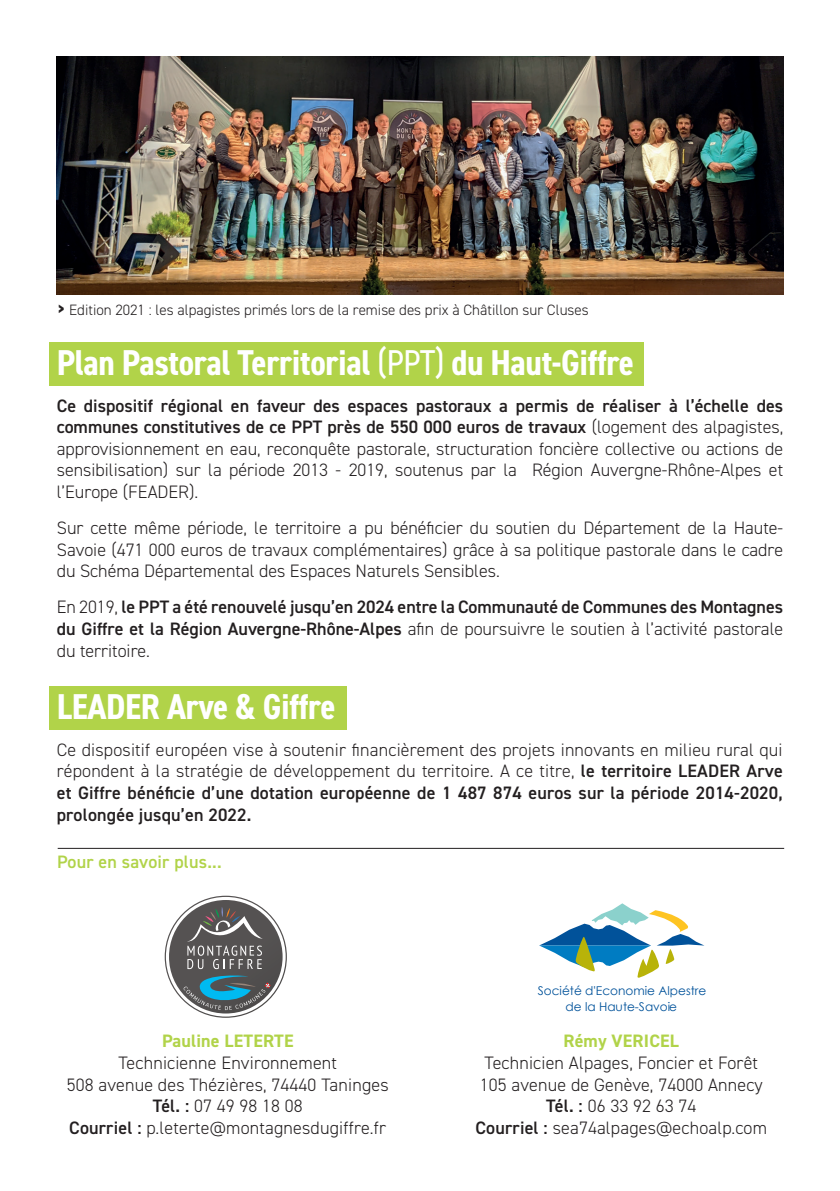
<style>
.page{position:relative;width:840px;height:1191px;background:#fff}
.page>*{position:absolute;margin:0;border:0;box-sizing:border-box;transform-origin:0 0}
.t1{font:700 condensed 36px "DIN2014";letter-spacing:-.01em;color:#fff}
.t2{font:300 18px/21.6px "DIN2014";letter-spacing:.01em;color:#231f20;text-align:justify}
.t3{font:600 18px/21.6px "DIN2014";color:#231f20;text-align:justify}
.t4{font:700 18px "DIN2014";letter-spacing:.01em;color:#b1d349}
.t5{font:600 18px "DIN2014";letter-spacing:.01em;color:#b1d349}
.t6{font:300 15px "DIN2014";color:#231f20}
.t7{font:12px/15.6px "Century Gothic";color:#01529a;text-align:center}
.s1{font-weight:700;font-stretch:condensed;font-size:18px}
.s2{font-weight:400}
.s3{font-weight:600}
.s4{font-weight:300}
</style>
<div class="page">
<div style="left:49px;top:686px;width:297px;height:43px;background:#b1d349"></div>
<img style="left:56px;top:57px;width:726px;height:238px">
<div style="left:49px;top:343px;width:594px;height:43px;background:#b1d349"></div>
<hr style="left:58px;top:848px;width:725px;height:1px;background:#231f20">
<svg style="left:165px;top:895px;width:122px;height:122px"></svg>
<svg style="left:539px;top:903px;width:165px;height:75px"></svg>
<p class="t6" style="left:57px;top:300px;width:533px"><span class="s1">&gt;</span> Edition 2021 : les alpagistes primés lors de la remise des prix à Châtillon sur Cluses</p>
<h1 class="t1" style="left:57px;top:339px;width:578px">Plan Pastoral Territorial <span class="s2">(PPT)</span> du Haut-Giffre</h1>
<p class="t2" style="left:57px;top:395px;width:727px"><span class="s3">Ce dispositif régional en faveur des espaces pastoraux a permis de réaliser à l’échelle des communes constitutives de ce PPT près de 550 000 euros de travaux</span> (logement des alpagistes, approvisionnement en eau, reconquête pastorale, structuration foncière collective ou actions de sensibilisation) sur la période 2013 - 2019, soutenus par la Région Auvergne-Rhône-Alpes et l’Europe (FEADER).</p>
<p class="t2" style="left:57px;top:517px;width:727px">Sur cette même période, le territoire a pu bénéficier du soutien du Département de la Haute-Savoie (471 000 euros de travaux complémentaires) grâce à sa politique pastorale dans le cadre du Schéma Départemental des Espaces Naturels Sensibles.</p>
<p class="t3" style="left:57px;top:596px;width:727px"><span class="s4">En 2019,</span> le PPT a été renouvelé jusqu’en 2024 entre la Communauté de Communes des Montagnes du Giffre et la Région Auvergne-Rhône-Alpes <span class="s4">afin de poursuivre le soutien à l’activité pastorale du territoire.</span></p>
<h1 class="t1" style="left:57px;top:682px;width:280px">LEADER Arve &amp; Giffre</h1>
<p class="t2" style="left:57px;top:738px;width:727px">Ce dispositif européen vise à soutenir financièrement des projets innovants en milieu rural qui répondent à la stratégie de développement du territoire. A ce titre, <span class="s3">le territoire LEADER Arve et Giffre bénéficie d’une dotation européenne de 1 487 874 euros sur la période 2014-2020, prolongée jusqu’en 2022.</span></p>
<p class="t5" style="left:57px;top:850px;width:166px">Pour en savoir plus...</p>
<p class="t4" style="left:162px;top:1029px;width:133px">Pauline LETERTE</p>
<p class="t2" style="left:67px;top:1052px;width:323px;text-align:center">Technicienne Environnement<br>508 avenue des Thézières, 74440 Taninges <span class="s3">Tél. :</span> 07 49 98 18 08<br><span class="s3">Courriel :</span> p.leterte@montagnesdugiffre.fr</p>
<p class="t7" style="left:537px;top:982px;width:170px">Société d'Economie Alpestre de la Haute-Savoie</p>
<p class="t4" style="left:563px;top:1029px;width:117px">Rémy VERICEL</p>
<p class="t2" style="left:475px;top:1052px;width:293px;text-align:center">Technicien Alpages, Foncier et Forêt<br>105 avenue de Genève, 74000 Annecy<br><span class="s3">Tél. :</span> 06 33 92 63 74<br><span class="s3">Courriel :</span> sea74alpages@echoalp.com</p>
</div>
